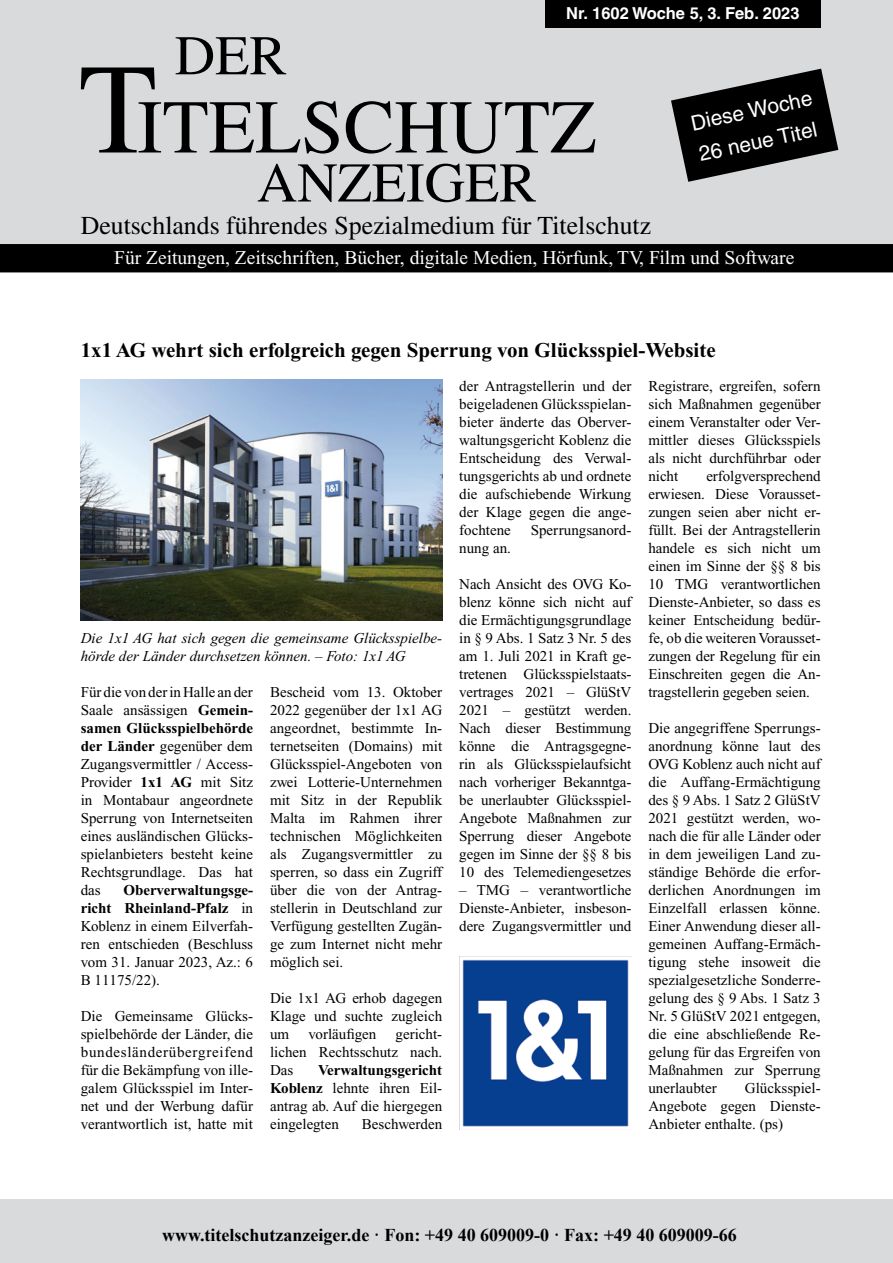
<style>
.page{position:relative;width:893px;height:1263px;background:#fff}
.page>*{position:absolute;margin:0;border:0;box-sizing:border-box;transform-origin:0 0}
.t1{font:75.9px "Times";color:#000}
.t2{font:55.95px "Times";color:#000}
.t3{font:25.8px "Times";color:#000}
.R-Überschrift{font:700 21px "Times New Roman";color:#000}
.t4{font:21px "Helvetica";color:#fff}
.t5{font:19.5px "Times New Roman";color:#fff}
.t6{font:700 18px "Times New Roman";color:#000}
.t7{font:700 16.5px "Helvetica";color:#fff}
.R-Fließtext{font:15px/18px "Times New Roman";color:#000;text-align:justify}
.R-Fließtext-2{font:italic 15px/18px "Times New Roman";color:#000}
.s1{font-size:128.4px}
.s2{font-weight:700}
</style>
<div class="page">
<div style="left:0;top:0;width:893px;height:253px;background:#d9dadb"></div>
<div style="left:0;top:244px;width:893px;height:28px;background:#000"></div>
<svg style="left:671px;top:69px;width:167px;height:113px"></svg>
<div style="left:0;top:1199px;width:893px;height:64px;background:#d9dadb"></div>
<div style="left:545px;top:0;width:275px;height:27px;background:#000"></div>
<img style="left:81px;top:379px;width:361px;height:241px">
<img style="left:459px;top:957px;width:170px;height:172px">
<p class="t7" style="left:566px;top:3px;width:235px">Nr. 1602 Woche 5, 3. Feb. 2023</p>
<p class="t2" style="left:175px;top:24px;width:114px">DER</p>
<p class="t1" style="left:79px;top:84px;width:519px"><span class="s1">T</span>ITELSCHUTZ</p>
<p class="t2" style="left:257px;top:151px;width:281px">ANZEIGER</p>
<p class="t3" style="left:81px;top:211px;width:572px">Deutschlands führendes Spezialmedium für Titelschutz</p>
<p class="t5" style="left:114px;top:247px;width:682px">Für Zeitungen, Zeitschriften, Bücher, digitale Medien, Hörfunk, TV, Film und Software</p>
<p class="t4" style="left:689px;top:111px;width:125px;rotate:-12deg">Diese Woche</p>
<p class="t4" style="left:697px;top:142px;width:122px;rotate:-12deg">26 neue Titel</p>
<p class="R-Überschrift" style="left:81px;top:339px;width:636px">1x1 AG wehrt sich erfolgreich gegen Sperrung von Glücksspiel-Website</p>
<p class="R-Fließtext-2" style="left:81px;top:629px;width:363px">Die 1x1 AG hat sich gegen die gemeinsame Glücksspielbe&shy;hörde der Länder durchsetzen können. – Foto: 1x1 AG</p>
<p class="R-Fließtext" style="left:81px;top:683px;width:174px">Für die von der in Halle an der Saale ansässigen <span class="s2">Gemein&shy;samen Glücksspielbehörde der Länder</span> gegenüber dem Zugangsvermittler / Access-Provider <span class="s2">1x1 AG</span> mit Sitz in Montabaur angeordnete Sperrung von Internetseiten eines ausländischen Glücks&shy;spielanbieters besteht keine Rechtsgrundlage. Das hat das</p>
<p class="R-Fließtext" style="left:81px;top:881px;width:174px;text-indent:43px"><span class="s2">Oberverwaltungsge&shy;richt Rheinland-Pfalz</span> in Koblenz in einem Eilverfah&shy;ren entschieden (Beschluss vom 31. Januar 2023, Az.: 6<br>B 11175/22).</p>
<p class="R-Fließtext" style="left:81px;top:1007px;width:174px">Die Gemeinsame Glücks&shy;spielbehörde der Länder, die bundesländerübergreifend für die Bekämpfung von ille&shy;galem Glücksspiel im Inter&shy;net und der Werbung dafür verantwortlich ist, hatte mit</p>
<p class="R-Fließtext" style="left:270px;top:683px;width:174px">Bescheid vom 13. Oktober 2022 gegenüber der 1x1 AG angeordnet, bestimmte In&shy;ternetseiten (Domains) mit Glücksspiel-Angeboten von zwei Lotterie-Unternehmen mit Sitz in der Republik Malta im Rahmen ihrer technischen Möglichkeiten als Zugangsvermittler zu sperren, so dass ein Zugriff über die von der Antrag&shy;stellerin in Deutschland zur Verfügung gestellten Zugän&shy;ge zum Internet nicht mehr möglich sei.</p>
<p class="R-Fließtext" style="left:270px;top:989px;width:174px">Die 1x1 AG erhob dagegen Klage und suchte zugleich um</p>
<p class="R-Fließtext" style="left:270px;top:1025px;width:174px;text-indent:126px">gericht&shy;lichen Rechtsschutz nach.<br>Das</p>
<p class="R-Fließtext" style="left:308px;top:1025px;width:70px">vorläufigen</p>
<p class="R-Fließtext" style="left:270px;top:1061px;width:174px;text-indent:48px"><span class="s2">Verwaltungsgericht Koblenz</span> lehnte ihren Eil&shy;antrag ab. Auf die hiergegen eingelegten</p>
<p class="R-Fließtext" style="left:362px;top:1115px;width:82px">Beschwerden</p>
<p class="R-Fließtext" style="left:459px;top:377px;width:174px">der Antragstellerin und der beigeladenen Glücksspielan&shy;bieter änderte das Oberver&shy;waltungsgericht Koblenz die Entscheidung des Verwal&shy;tungsgerichts ab und ordnete die aufschiebende Wirkung der Klage gegen die ange&shy;fochtene</p>
<p class="R-Fließtext" style="left:531px;top:521px;width:102px">Sperrungsanord-</p>
<p class="R-Fließtext" style="left:459px;top:539px;width:53px">nung an.</p>
<p class="R-Fließtext" style="left:459px;top:575px;width:174px">Nach Ansicht des OVG Ko&shy;blenz könne sich nicht auf die Ermächtigungsgrundlage in § 9 Abs. 1 Satz 3 Nr. 5 des am 1. Juli 2021 in Kraft ge&shy;tretenen Glücksspielstaats&shy;vertrages 2021 – GlüStV 2021 – gestützt werden.<br>Nach dieser Bestimmung könne die Antragsgegne&shy;rin als Glücksspielaufsicht nach vorheriger Bekanntga&shy;be unerlaubter Glücksspiel-Angebote Maßnahmen zur Sperrung dieser Angebote gegen im Sinne der §§ 8 bis 10 des Telemediengesetzes</p>
<p class="R-Fließtext" style="left:459px;top:881px;width:174px">– TMG – verantwortliche Dienste-Anbieter, insbeson&shy;dere Zugangsvermittler und</p>
<p class="R-Fließtext" style="left:648px;top:377px;width:174px">Registrare, ergreifen, sofern sich Maßnahmen gegenüber einem Veranstalter oder Ver&shy;mittler dieses Glücksspiels als nicht durchführbar oder nicht</p>
<p class="R-Fließtext" style="left:648px;top:467px;width:174px;text-indent:58px">erfolgversprechend erwiesen. Diese Vorausset&shy;zungen seien aber nicht er&shy;füllt. Bei der Antragstellerin handele es sich nicht um einen im Sinne der §§ 8 bis 10 TMG verantwortlichen Dienste-Anbieter, so dass es keiner Entscheidung bedür&shy;fe, ob die weiteren Vorausset&shy;zungen der Regelung für ein Einschreiten gegen die An&shy;tragstellerin gegeben seien.</p>
<p class="R-Fließtext" style="left:648px;top:719px;width:174px">Die angegriffene Sperrungs&shy;anordnung könne laut des OVG Koblenz auch nicht auf die Auffang-Ermächtigung des § 9 Abs. 1 Satz 2 GlüStV 2021 gestützt werden, wo&shy;nach die für alle Länder oder in dem jeweiligen Land zu&shy;ständige Behörde die erfor&shy;derlichen Anordnungen im Einzelfall erlassen könne.<br>Einer Anwendung dieser all&shy;gemeinen Auffang-Ermäch&shy;tigung stehe insoweit die spezialgesetzliche Sonderre&shy;gelung des § 9 Abs. 1 Satz 3<br>Nr. 5 GlüStV 2021 entgegen, die eine abschließende Re&shy;gelung für das Ergreifen von Maßnahmen zur Sperrung unerlaubter</p>
<p class="R-Fließtext" style="left:648px;top:1079px;width:174px;text-indent:96px">Glücksspiel-Angebote gegen Dienste-Anbieter enthalte. (ps)</p>
<p class="t6" style="left:162px;top:1221px;width:576px">www.titelschutzanzeiger.de · Fon: +49 40 609009-0 · Fax: +49 40 609009-66</p>
</div>
